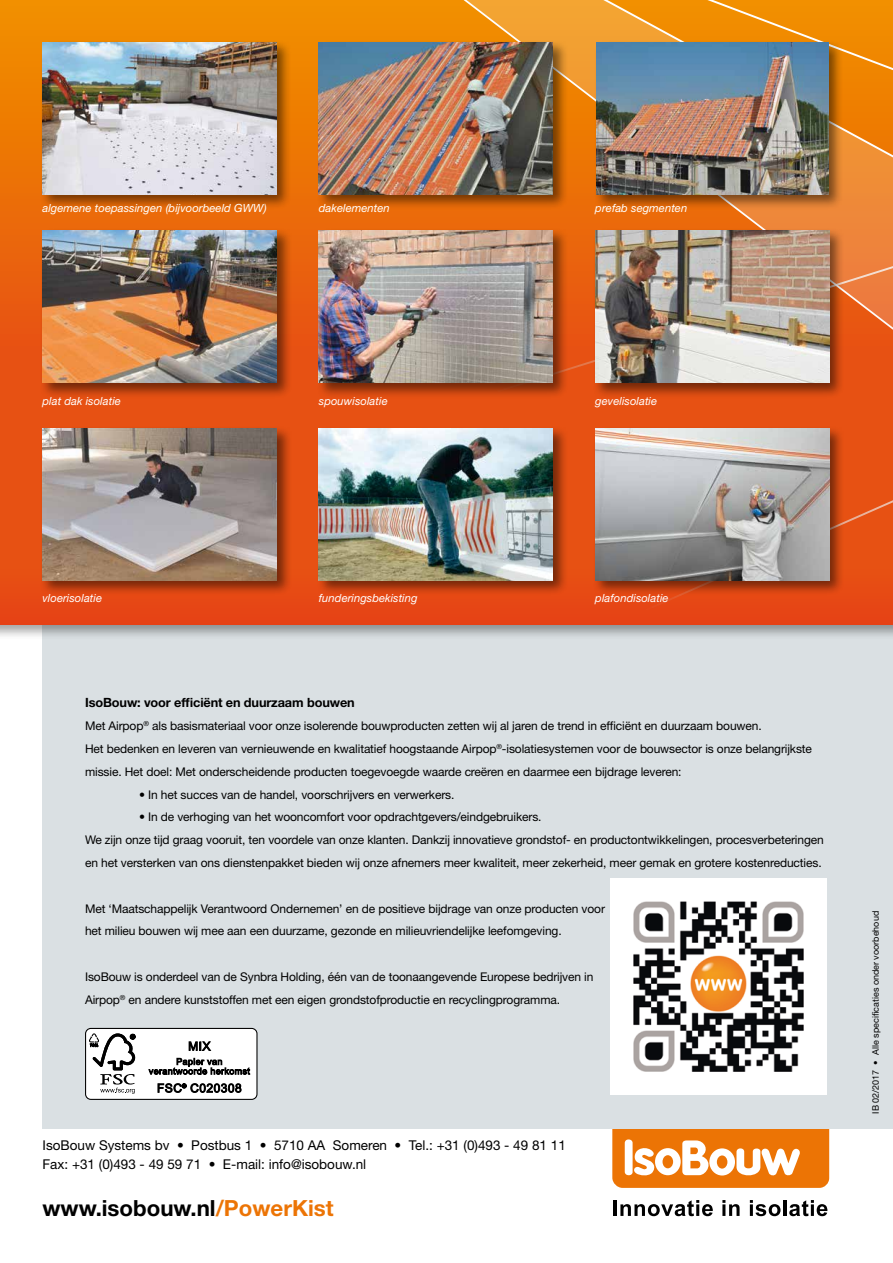
<style>
.page{position:relative;width:893px;height:1263px;background:#fff}
.page>*{position:absolute;margin:0;border:0;box-sizing:border-box;transform-origin:0 0}
.t1{font:700 22.35px "Helvetica Neue LT";color:#000}
.t2{font:13.5px/19.2px "Helvetica Neue LT";color:#000}
.t3{font:700 12.75px "Helvetica Neue LT";letter-spacing:-.01em;color:#000}
.t4{font:12px/22.8px "Helvetica Neue LT";letter-spacing:-.01em;color:#000}
.t5{font:italic 11.25px "Helvetica Neue LT Std";letter-spacing:.005em;color:#fff}
.t6{font:9px "Helvetica Neue LT";color:#000}
.s1{color:#ec7405}
</style>
<div class="page">
<hr style="left:614px;top:1200px;width:3px;height:16px;background:#000">
<svg style="left:620px;top:1200px;width:93px;height:16px"></svg>
<svg style="left:722px;top:1200px;width:18px;height:16px"></svg>
<svg style="left:750px;top:1200px;width:30px;height:16px"></svg>
<hr style="left:783px;top:1200px;width:3px;height:16px;background:#000">
<svg style="left:789px;top:1200px;width:38px;height:16px"></svg>
<svg style="left:612px;top:1128px;width:217px;height:60px"></svg>
<div style="left:43px;top:587px;width:850px;height:541px;background:#dae0e3"></div>
<div style="left:0;top:0;width:893px;height:624px;background:linear-gradient(to bottom,#f08700,#e43f19)"></div>
<svg style="left:408px;top:491px;width:485px;height:145px;background:#db5e34"></svg>
<svg style="left:386px;top:0;width:507px;height:439px;background:#e85711"></svg>
<svg style="left:436px;top:0;width:457px;height:346px;background:#ee851b"></svg>
<div style="left:316px;top:40px;width:252px;height:170px;background:#000;opacity:.5"></div>
<img style="left:319px;top:43px;width:234px;height:152px">
<div style="left:316px;top:228px;width:252px;height:170px;background:#000;opacity:.5"></div>
<img style="left:319px;top:231px;width:234px;height:152px">
<div style="left:593px;top:228px;width:252px;height:170px;background:#000;opacity:.5"></div>
<img style="left:595px;top:231px;width:234px;height:152px">
<div style="left:593px;top:426px;width:252px;height:170px;background:#000;opacity:.5"></div>
<img style="left:595px;top:428px;width:234px;height:152px">
<div style="left:40px;top:40px;width:252px;height:170px;background:#000;opacity:.5"></div>
<img style="left:43px;top:43px;width:233px;height:152px">
<div style="left:40px;top:228px;width:252px;height:170px;background:#000;opacity:.5"></div>
<img style="left:43px;top:231px;width:233px;height:152px">
<div style="left:40px;top:426px;width:252px;height:170px;background:#000;opacity:.5"></div>
<img style="left:43px;top:428px;width:233px;height:152px">
<div style="left:316px;top:426px;width:252px;height:170px;background:#000;opacity:.5"></div>
<img style="left:319px;top:428px;width:234px;height:152px">
<div style="left:594px;top:40px;width:250px;height:170px;background:#000;opacity:.5"></div>
<img style="left:596px;top:43px;width:232px;height:152px">
<div style="left:86px;top:1028px;width:171px;height:71px;background:#fff;border-radius:5px"></div>
<div style="left:85px;top:1028px;width:172px;height:72px;border:1px solid #000;border-radius:5px"></div>
<svg style="left:89px;top:1033px;width:47px;height:61px"></svg>
<svg style="left:189px;top:1041px;width:22px;height:10px"></svg>
<svg style="left:148px;top:1058px;width:102px;height:17px"></svg>
<svg style="left:157px;top:1083px;width:85px;height:10px"></svg>
<img style="left:610px;top:879px;width:216px;height:216px">
<p class="t5" style="left:43px;top:201px;width:226px">algemene toepassingen (bijvoorbeeld GWW)</p>
<p class="t5" style="left:319px;top:201px;width:72px">dakelementen</p>
<p class="t5" style="left:595px;top:201px;width:93px">prefab segmenten</p>
<p class="t5" style="left:43px;top:394px;width:80px">plat dak isolatie</p>
<p class="t5" style="left:319px;top:394px;width:70px">spouwisolatie</p>
<p class="t5" style="left:595px;top:394px;width:63px">gevelisolatie</p>
<p class="t5" style="left:43px;top:591px;width:61px">vloerisolatie</p>
<p class="t5" style="left:319px;top:591px;width:100px">funderingsbekisting</p>
<p class="t5" style="left:595px;top:591px;width:75px">plafondisolatie</p>
<p class="t3" style="left:85px;top:695px;width:271px">IsoBouw: voor efficiënt en duurzaam bouwen</p>
<p class="t4" style="left:85px;top:714px;width:728px">Met Airpop<sup>®</sup> als basismateriaal voor onze isolerende bouwproducten zetten wij al jaren de trend in efficiënt en duurzaam bouwen.<br>Het bedenken en leveren van vernieuwende en kwalitatief hoogstaande Airpop<sup>®</sup>-isolatiesystemen voor de bouwsector is onze belangrijkste missie. Het doel: Met onderscheidende producten toegevoegde waarde creëren en daarmee een bijdrage leveren:</p>
<p class="t4" style="left:139px;top:783px;width:317px">• In het succes van de handel, voorschrijvers en verwerkers.</p>
<p class="t4" style="left:85px;top:805px;width:740px;text-indent:54px">• In de verhoging van het wooncomfort voor opdrachtgevers/eindgebruikers.<br>We zijn onze tijd graag vooruit, ten voordele van onze klanten. Dankzij innovatieve grondstof- en productontwikkelingen, procesverbeteringen en het versterken van ons dienstenpakket bieden wij onze afnemers meer kwaliteit, meer zekerheid, meer gemak en grotere kostenreducties.</p>
<p class="t4" style="left:85px;top:897px;width:521px">Met ‘Maatschappelijk Verantwoord Ondernemen’ en de positieve bijdrage van onze producten voor het milieu bouwen wij mee aan een duurzame, gezonde en milieuvriendelijke leefomgeving.</p>
<p class="t4" style="left:85px;top:965px;width:510px">IsoBouw is onderdeel van de Synbra Holding, één van de toonaangevende Europese bedrijven in<br>Airpop<sup>®</sup> en andere kunststoffen met een eigen grondstofproductie en recyclingprogramma.</p>
<p class="t2" style="left:43px;top:1136px;width:525px">IsoBouw Systems bv • Postbus 1 • 5710 AA Someren • Tel.: +31 (0)493 - 49 81 11<br>Fax: +31 (0)493 - 49 59 71 • E-mail: info@isobouw.nl</p>
<h1 class="t1" style="left:43px;top:1194px;width:293px">www.isobouw.nl<span class="s1">/PowerKist</span></h1>
<p class="t6" style="left:870px;top:1114px;width:204px;rotate:-90deg">IB 02/2017 • Alle specificaties onder voorbehoud</p>
</div>
